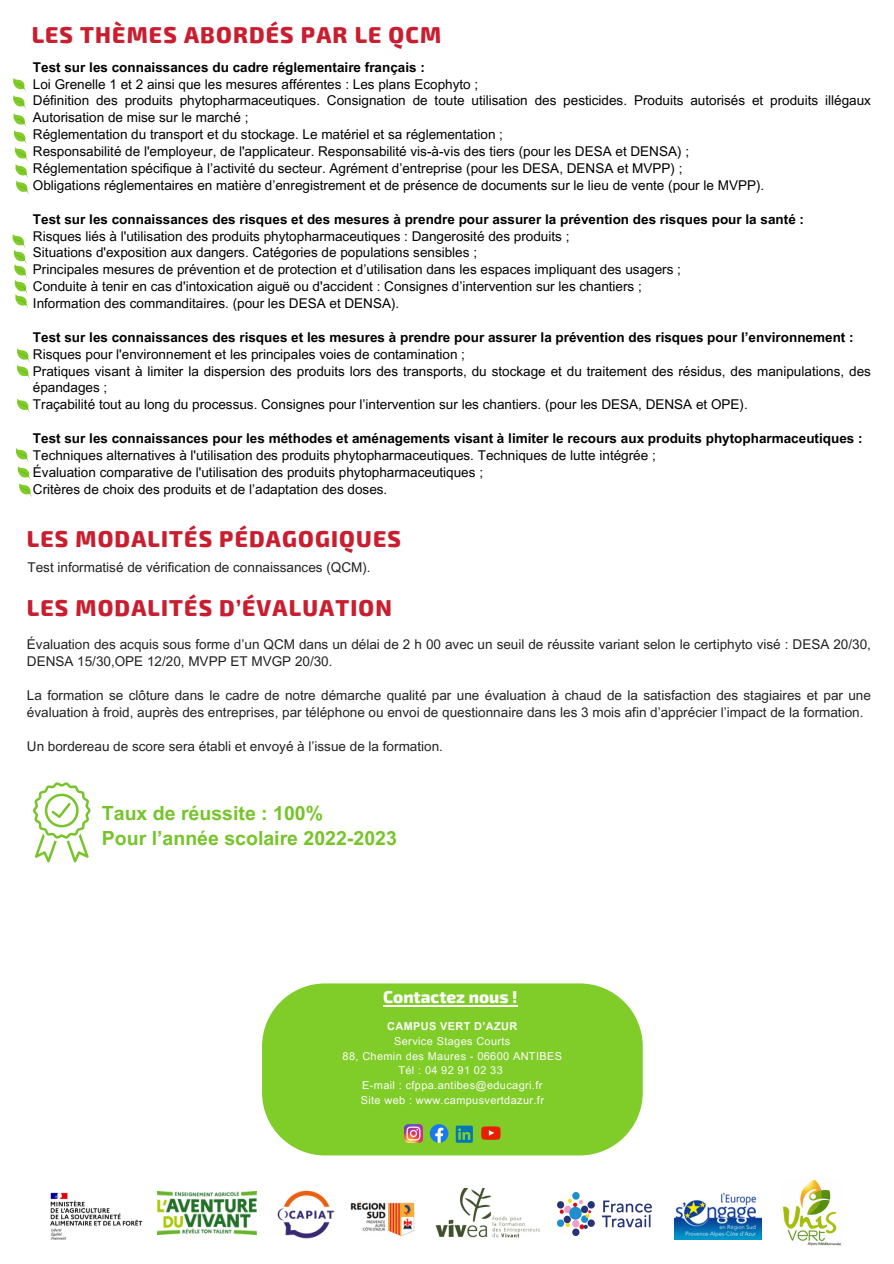
<style>
.page{position:relative;width:894px;height:1264px;background:#fff}
.page>*{position:absolute;margin:0;border:0;box-sizing:border-box;transform-origin:0 0}
.t1{font:800 22.5px "Exo 2";letter-spacing:.05em;color:#c91e30}
.t2{font:700 19.5px/24.8px "Arial MT Pro";color:#77c42a}
.t3{font:800 16.8px "Exo 2";color:#fff}
.t4{font:13.5px/16.8px "Arial MT Pro";color:#000}
.t5{font:13.5px/16.8px "Arial MT Pro";color:#222}
.t6{font:10.95px "Arial MT Pro";letter-spacing:.035em;color:#fefefe}
.t7{font:700 10.95px "Arial MT Pro";letter-spacing:.035em;color:#fefefe}
.s1{font-weight:700}
</style>
<div class="page">
<svg style="left:13px;top:78px;width:16px;height:117px"></svg>
<svg style="left:12px;top:234px;width:16px;height:74px"></svg>
<svg style="left:17px;top:348px;width:13px;height:31px"></svg>
<svg style="left:17px;top:398px;width:13px;height:15px"></svg>
<svg style="left:16px;top:448px;width:16px;height:49px"></svg>
<div style="left:262px;top:983px;width:380px;height:172px;background:#80cc28;border-radius:63px"></div>
<img style="left:404px;top:1124px;width:18px;height:18px">
<svg style="left:429px;top:1124px;width:19px;height:18px"></svg>
<svg style="left:455px;top:1125px;width:17px;height:17px"></svg>
<svg style="left:481px;top:1126px;width:19px;height:13px"></svg>
<hr style="left:383px;top:1004px;width:134px;height:2px;background:#fff">
<svg style="left:33px;top:782px;width:57px;height:80px"></svg>
<img style="left:277px;top:1190px;width:57px;height:49px">
<img style="left:435px;top:1188px;width:105px;height:50px">
<img style="left:157px;top:1191px;width:99px;height:43px">
<img style="left:557px;top:1192px;width:94px;height:43px">
<img style="left:782px;top:1179px;width:59px;height:66px">
<img style="left:350px;top:1201px;width:65px;height:36px">
<img style="left:674px;top:1192px;width:87px;height:47px">
<img style="left:50px;top:1192px;width:93px;height:48px">
<p class="t1" style="left:32px;top:20px;width:411px">LES THÈMES ABORDÉS PAR LE QCM</p>
<p class="t4" style="left:33px;top:60px;width:839px"><span class="s1">Test sur les connaissances du cadre réglementaire français :<br></span>Loi Grenelle 1 et 2 ainsi que les mesures afférentes : Les plans Ecophyto ;<br>Définition des produits phytopharmaceutiques. Consignation de toute utilisation des pesticides. Produits autorisés et produits illégaux Autorisation de mise sur le marché ;<br>Réglementation du transport et du stockage. Le matériel et sa réglementation ;<br>Responsabilité de l'employeur, de l'applicateur. Responsabilité vis-à-vis des tiers (pour les DESA et DENSA) ;<br>Réglementation spécifique à l’activité du secteur. Agrément d’entreprise (pour les DESA, DENSA et MVPP) ;<br>Obligations réglementaires en matière d’enregistrement et de présence de documents sur le lieu de vente (pour le MVPP).</p>
<p class="t4" style="left:33px;top:212px;width:772px"><span class="s1">Test sur les connaissances des risques et des mesures à prendre pour assurer la prévention des risques pour la santé :<br></span>Risques liés à l'utilisation des produits phytopharmaceutiques : Dangerosité des produits ;<br>Situations d'exposition aux dangers. Catégories de populations sensibles ;<br>Principales mesures de prévention et de protection et d’utilisation dans les espaces impliquant des usagers ;<br>Conduite à tenir en cas d'intoxication aiguë ou d'accident : Consignes d’intervention sur les chantiers ;<br>Information des commanditaires. (pour les DESA et DENSA).</p>
<p class="t4" style="left:33px;top:330px;width:839px"><span class="s1">Test sur les connaissances des risques et les mesures à prendre pour assurer la prévention des risques pour l’environnement :<br></span>Risques pour l'environnement et les principales voies de contamination ;<br>Pratiques visant à limiter la dispersion des produits lors des transports, du stockage et du traitement des résidus, des manipulations, des épandages ;<br>Traçabilité tout au long du processus. Consignes pour l’intervention sur les chantiers. (pour les DESA, DENSA et OPE).</p>
<p class="t4" style="left:33px;top:431px;width:831px"><span class="s1">Test sur les connaissances pour les méthodes et aménagements visant à limiter le recours aux produits phytopharmaceutiques :<br></span>Techniques alternatives à l'utilisation des produits phytopharmaceutiques. Techniques de lutte intégrée ;<br>Évaluation comparative de l'utilisation des produits phytopharmaceutiques ;<br>Critères de choix des produits et de l’adaptation des doses.</p>
<p class="t1" style="left:27px;top:524px;width:375px">LES MODALITÉS PÉDAGOGIQUES</p>
<p class="t5" style="left:27px;top:560px;width:344px">Test informatisé de vérification de connaissances (QCM).</p>
<p class="t1" style="left:27px;top:593px;width:366px">LES MODALITÉS D’ÉVALUATION</p>
<p class="t5" style="left:27px;top:637px;width:845px">Évaluation des acquis sous forme d’un QCM dans un délai de 2 h 00 avec un seuil de réussite variant selon le certiphyto visé : DESA 20/30,<br>DENSA 15/30,OPE 12/20, MVPP ET MVGP 20/30.</p>
<p class="t5" style="left:27px;top:688px;width:845px">La formation se clôture dans le cadre de notre démarche qualité par une évaluation à chaud de la satisfaction des stagiaires et par une évaluation à froid, auprès des entreprises, par téléphone ou envoi de questionnaire dans les 3 mois afin d’apprécier l’impact de la formation.</p>
<p class="t5" style="left:27px;top:739px;width:417px">Un bordereau de score sera établi et envoyé à l’issue de la formation.</p>
<p class="t2" style="left:102px;top:803px;width:296px">Taux de réussite : 100%<br>Pour l’année scolaire 2022-2023</p>
<p class="t3" style="left:383px;top:986px;width:136px">Contactez nous !</p>
<p class="t7" style="left:387px;top:1021px;width:132px">CAMPUS VERT D’AZUR</p>
<p class="t6" style="left:394px;top:1036px;width:118px">Service Stages Courts</p>
<p class="t6" style="left:342px;top:1051px;width:221px">88, Chemin des Maures - 06600 ANTIBES</p>
<p class="t6" style="left:398px;top:1066px;width:106px">Tél : 04 92 91 02 33</p>
<p class="t6" style="left:362px;top:1081px;width:182px">E-mail : cfppa.antibes@educagri.fr</p>
<p class="t6" style="left:360px;top:1096px;width:185px">Site web : www.campusvertdazur.fr</p>
</div>
